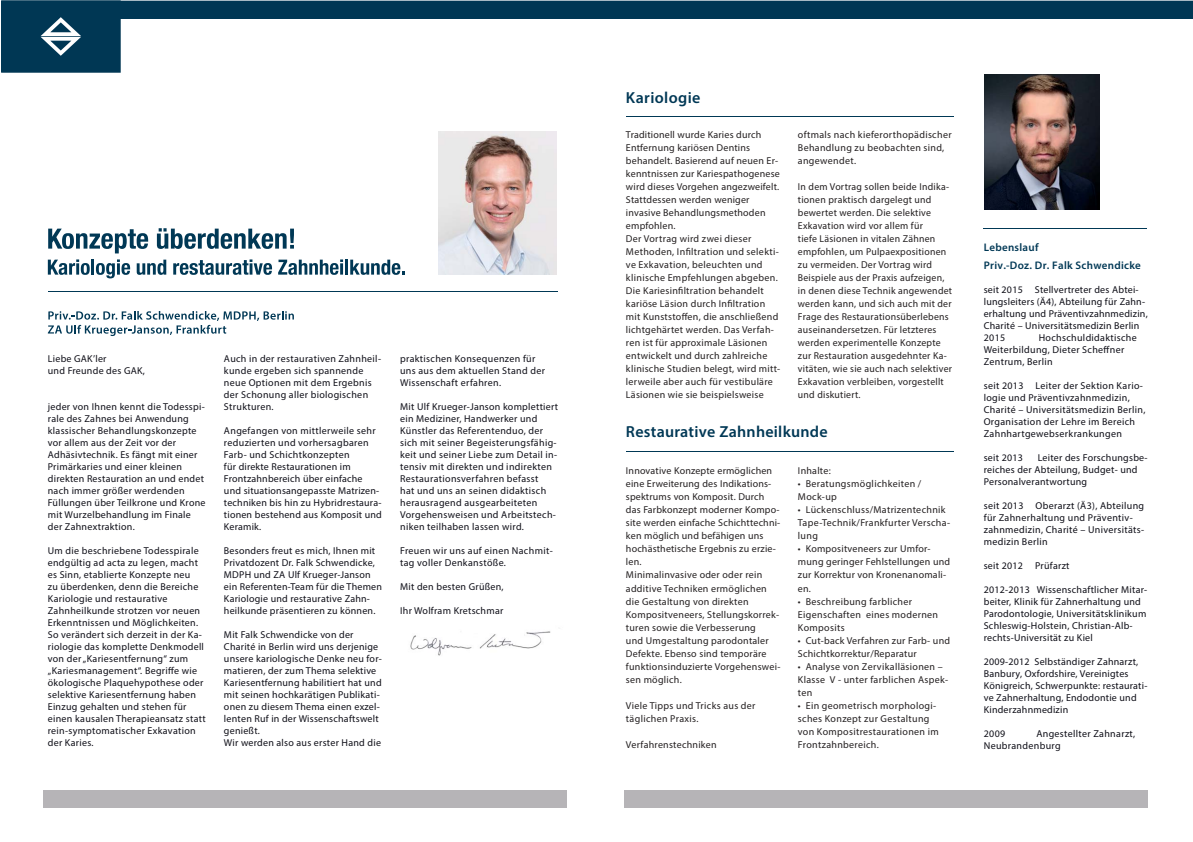
<style>
.page{position:relative;width:1193px;height:842px;background:#fff}
.page>*{position:absolute;margin:0;border:0;box-sizing:border-box;transform-origin:0 0}
.t1{font:600 16px "Myriad Pro";letter-spacing:.015em;color:#003855}
.t2{font:600 11px/18px "Myriad Pro";letter-spacing:.025em;color:#003855}
.t3{font:10px/13px "Myriad Pro";letter-spacing:.025em;color:#231f20}
.t4{font:10px/12px "Myriad Pro";letter-spacing:.025em;color:#0f0f18}
.t5{font:10px/12px "Myriad Pro";letter-spacing:.025em;color:#0e0e17}
</style>
<div class="page">
<svg style="left:1px;top:0;width:1191px;height:73px"></svg>
<svg style="left:48px;top:229px;width:100px;height:24px"></svg>
<svg style="left:157px;top:228px;width:137px;height:21px"></svg>
<svg style="left:48px;top:259px;width:42px;height:16px"></svg>
<hr style="left:91px;top:260px;width:3px;height:15px;background:#003855">
<svg style="left:96px;top:259px;width:34px;height:19px"></svg>
<svg style="left:137px;top:260px;width:29px;height:15px"></svg>
<svg style="left:173px;top:259px;width:99px;height:16px"></svg>
<svg style="left:278px;top:259px;width:65px;height:16px"></svg>
<hr style="left:345px;top:260px;width:3px;height:15px;background:#003855">
<svg style="left:350px;top:260px;width:55px;height:15px"></svg>
<svg style="left:48px;top:311px;width:246px;height:25px"></svg>
<hr style="left:48px;top:291px;width:510px;height:1px;background:#003855">
<hr style="left:626px;top:451px;width:327px;height:1px;background:#003855">
<hr style="left:626px;top:116px;width:327px;height:1px;background:#003855">
<hr style="left:983px;top:228px;width:163px;height:1px;background:#003855">
<img style="left:984px;top:74px;width:115px;height:136px">
<img style="left:438px;top:131px;width:118px;height:143px">
<div style="left:624px;top:790px;width:524px;height:17px;background:#b6b4b7"></div>
<div style="left:43px;top:790px;width:523px;height:17px;background:#b6b4b7"></div>
<img style="left:410px;top:631px;width:141px;height:25px">
<p class="t4" style="left:48px;top:353px;width:99px">Liebe GAK’ler<br>und Freunde des GAK,</p>
<p class="t4" style="left:48px;top:401px;width:159px">jeder von Ihnen kennt die Todesspi&shy;rale des Zahnes bei Anwendung klassischer Behandlungskonzepte vor allem aus der Zeit vor der<br>Adhäsivtechnik. Es fängt mit einer<br>Primärkaries und einer kleinen direkten Restauration an und endet nach immer größer werdenden<br>Füllungen über Teilkrone und Krone mit Wurzelbehandlung im Finale der Zahnextraktion.</p>
<p class="t4" style="left:48px;top:545px;width:159px">Um die beschriebene Todesspirale endgültig ad acta zu legen, macht es Sinn, etablierte Konzepte neu<br>zu überdenken, denn die Bereiche<br>Kariologie und restaurative<br>Zahnheilkunde strotzen vor neuen<br>Erkenntnissen und Möglichkeiten.<br>So verändert sich derzeit in der Ka&shy;riologie das komplette Denkmodell von der „Kariesentfernung“ zum „Kariesmanagement“. Begriffe wie ökologische Plaquehypothese oder selektive Kariesentfernung haben<br>Einzug gehalten und stehen für einen kausalen Therapieansatz statt rein-symptomatischer Exkavation der Karies.</p>
<p class="t4" style="left:224px;top:353px;width:159px">Auch in der restaurativen Zahnheil&shy;kunde ergeben sich spannende neue Optionen mit dem Ergebnis der Schonung aller biologischen<br>Strukturen.</p>
<p class="t4" style="left:224px;top:425px;width:159px">Angefangen von mittlerweile sehr reduzierten und vorhersagbaren<br>Farb- und Schichtkonzepten<br>für direkte Restaurationen im<br>Frontzahnbereich über einfache und situationsangepasste Matrizen&shy;techniken bis hin zu Hybridrestaura&shy;tionen bestehend aus Komposit und<br>Keramik.</p>
<p class="t4" style="left:224px;top:545px;width:160px">Besonders freut es mich, Ihnen mit Privatdozent Dr. Falk Schwendicke, MDPH und ZA Ulf Krueger-Janson ein Referenten-Team für die Themen Kariologie und restaurative Zahn&shy;heilkunde präsentieren zu können.</p>
<p class="t4" style="left:224px;top:629px;width:159px">Mit Falk Schwendicke von der<br>Charité in Berlin wird uns derjenige unsere kariologische Denke neu for&shy;matieren, der zum Thema selektive<br>Kariesentfernung habilitiert hat und mit seinen hochkarätigen Publikati&shy;onen zu diesem Thema einen exzel&shy;lenten Ruf in der Wissenschaftswelt genießt.<br>Wir werden also aus erster Hand die</p>
<p class="t4" style="left:400px;top:353px;width:146px">praktischen Konsequenzen für uns aus dem aktuellen Stand der<br>Wissenschaft erfahren.</p>
<p class="t4" style="left:400px;top:401px;width:159px">Mit Ulf Krueger-Janson komplettiert ein Mediziner, Handwerker und Künstler das Referentenduo, der sich mit seiner Begeisterungsfähig&shy;keit und seiner Liebe zum Detail in&shy;tensiv mit direkten und indirekten Restaurationsverfahren befasst<br>hat und uns an seinen didaktisch herausragend ausgearbeiteten Vorgehensweisen und Arbeitstech&shy;niken teilhaben lassen wird.</p>
<p class="t4" style="left:400px;top:545px;width:154px">Freuen wir uns auf einen Nachmit&shy;tag voller Denkanstöße.</p>
<p class="t4" style="left:400px;top:581px;width:105px">Mit den besten Grüßen,</p>
<p class="t4" style="left:400px;top:605px;width:105px">Ihr Wolfram Kretschmar</p>
<h1 class="t1" style="left:626px;top:91px;width:76px">Kariologie</h1>
<p class="t3" style="left:626px;top:129px;width:156px">Traditionell wurde Karies durch<br>Entfernung kariösen Dentins behandelt. Basierend auf neuen Er&shy;kenntnissen zur Kariespathogenese wird dieses Vorgehen angezweifelt.<br>Stattdessen werden weniger invasive Behandlungsmethoden empfohlen.<br>Der Vortrag wird zwei dieser<br>Methoden, Infiltration und selekti&shy;ve Exkavation, beleuchten und klinische Empfehlungen abgeben.<br>Die Kariesinfiltration behandelt kariöse Läsion durch Infiltration mit Kunststoffen, die anschließend lichtgehärtet werden. Das Verfah&shy;ren ist für approximale Läsionen entwickelt und durch zahlreiche klinische Studien belegt, wird mitt&shy;lerweile aber auch für vestibuläre<br>Läsionen wie sie beispielsweise</p>
<p class="t3" style="left:798px;top:129px;width:155px">oftmals nach kieferorthopädischer<br>Behandlung zu beobachten sind, angewendet.</p>
<p class="t3" style="left:798px;top:181px;width:156px">In dem Vortrag sollen beide Indika&shy;tionen praktisch dargelegt und bewertet werden. Die selektive Exkavation wird vor allem für<br>tiefe Läsionen in vitalen Zähnen empfohlen, um Pulpaexpositionen zu vermeiden. Der Vortrag wird Beispiele aus der Praxis aufzeigen, in denen diese Technik angewendet werden kann, und sich auch mit der Frage des Restaurationsüberlebens auseinandersetzen. Für letzteres werden experimentelle Konzepte zur Restauration ausgedehnter Ka&shy;vitäten, wie sie auch nach selektiver Exkavation verbleiben, vorgestellt und diskutiert.</p>
<h1 class="t1" style="left:626px;top:425px;width:203px">Restaurative Zahnheilkunde</h1>
<p class="t3" style="left:626px;top:465px;width:156px">Innovative Konzepte ermöglichen eine Erweiterung des Indikations&shy;spektrums von Komposit. Durch das Farbkonzept moderner Kompo&shy;site werden einfache Schichttechni&shy;ken möglich und befähigen uns hochästhetische Ergebnis zu erzie&shy;len.<br>Minimalinvasive oder oder rein additive Techniken ermöglichen die Gestaltung von direkten<br>Kompositveneers, Stellungskorrek&shy;turen sowie die Verbesserung<br>und Umgestaltung parodontaler<br>Defekte. Ebenso sind temporäre funktionsinduzierte Vorgehenswei&shy;sen möglich.</p>
<p class="t3" style="left:626px;top:699px;width:131px">Viele Tipps und Tricks aus der täglichen Praxis.</p>
<p class="t3" style="left:626px;top:738px;width:92px">Verfahrenstechniken</p>
<p class="t3" style="left:798px;top:465px;width:34px">Inhalte:</p>
<p class="t3" style="left:798px;top:478px;width:125px">• Beratungsmöglichkeiten /<br>Mock-up</p>
<p class="t3" style="left:798px;top:504px;width:154px">• Lückenschluss/Matrizentechnik<br>Tape-Technik/Frankfurter Verscha&shy;lung</p>
<p class="t3" style="left:798px;top:543px;width:154px">• Kompositveneers zur Umfor&shy;mung geringer Fehlstellungen und zur Korrektur von Kronenanomali&shy;en.</p>
<p class="t3" style="left:798px;top:595px;width:142px">• Beschreibung farblicher<br>Eigenschaften eines modernen<br>Komposits</p>
<p class="t3" style="left:798px;top:634px;width:154px">• Cut-back Verfahren zur Farb- und<br>Schichtkorrektur/Reparatur</p>
<p class="t3" style="left:798px;top:660px;width:152px">• Analyse von Zervikalläsionen –<br>Klasse V - unter farblichen Aspek&shy;ten</p>
<p class="t3" style="left:798px;top:699px;width:142px">• Ein geometrisch morphologi&shy;sches Konzept zur Gestaltung von Kompositrestaurationen im<br>Frontzahnbereich.</p>
<p class="t2" style="left:983px;top:239px;width:159px">Lebenslauf<br>Priv.-Doz. Dr. Falk Schwendicke</p>
<p class="t5" style="left:983px;top:284px;width:165px">seit 2015 Stellvertreter des Abtei&shy;lungsleiters (Ä4), Abteilung für Zahn&shy;erhaltung und Präventivzahnmedizin,<br>Charité – Universitätsmedizin Berlin<br>2015</p>
<p class="t5" style="left:983px;top:332px;width:154px;text-indent:55px">Hochschuldidaktische<br>Weiterbildung, Dieter Scheffner<br>Zentrum, Berlin</p>
<p class="t5" style="left:983px;top:380px;width:163px">seit 2013 Leiter der Sektion Kario&shy;logie und Präventivzahnmedizin, Charité – Universitätsmedizin Berlin, Organisation der Lehre im Bereich Zahnhartgewebserkrankungen</p>
<p class="t5" style="left:983px;top:452px;width:41px">seit 2013</p>
<p class="t5" style="left:983px;top:452px;width:165px;text-indent:54px">Leiter des Forschungsbe&shy;reiches der Abteilung, Budget- und<br>Personalverantwortung</p>
<p class="t5" style="left:983px;top:500px;width:162px">seit 2013 Oberarzt (Ä3), Abteilung für Zahnerhaltung und Präventiv&shy;zahnmedizin, Charité – Universitäts&shy;medizin Berlin</p>
<p class="t5" style="left:983px;top:560px;width:87px">seit 2012 Prüfarzt</p>
<p class="t5" style="left:983px;top:584px;width:165px">2012-2013 Wissenschaftlicher Mitar&shy;beiter, Klinik für Zahnerhaltung und Parodontologie, Universitätsklinikum Schleswig-Holstein, Christian-Alb&shy;rechts-Universität zu Kiel</p>
<p class="t5" style="left:983px;top:656px;width:165px">2009-2012 Selbständiger Zahnarzt, Banbury, Oxfordshire, Vereinigtes Königreich, Schwerpunkte: restaurati&shy;ve Zahnerhaltung, Endodontie und Kinderzahnmedizin</p>
<p class="t5" style="left:983px;top:728px;width:23px">2009</p>
<p class="t5" style="left:983px;top:728px;width:153px;text-indent:53px">Angestellter Zahnarzt,<br>Neubrandenburg</p>
</div>
